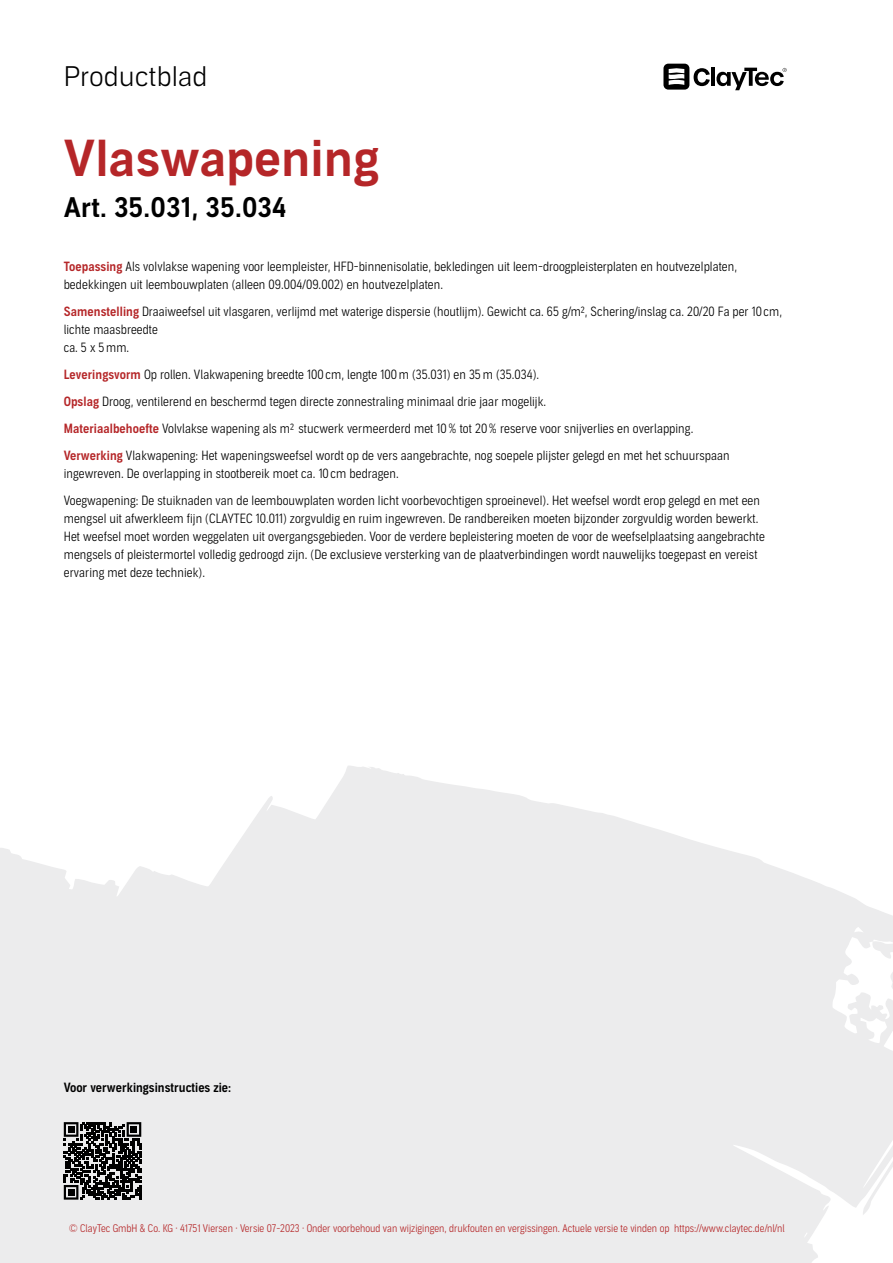
<style>
.page{position:relative;width:893px;height:1263px;background:#fff}
.page>*{position:absolute;margin:0;border:0;box-sizing:border-box;transform-origin:0 0}
.t1{font:49.5px "Aago Sm";letter-spacing:.01em;color:#b52628}
.t2{font:27px "Aago Sm";letter-spacing:.01em;color:#000}
.t3{font:300 27px "Aago";letter-spacing:.01em;color:#000}
.t4{font:300 12.75px/18px "Aago Condensed";letter-spacing:.005em;color:#000}
.t5{font:12.75px "Aago Condensed Sm";color:#000}
.t6{font:300 10.5px "Aago Condensed";color:#b52628}
.s1{font-family:"Aago Condensed Sm";font-weight:400;color:#b52628}
</style>
<div class="page">
<svg style="left:0;top:766px;width:893px;height:496px;fill:#ececed"></svg>
<svg style="left:663px;top:64px;width:47px;height:26px"></svg>
<hr style="left:711px;top:68px;width:4px;height:18px;background:#000">
<svg style="left:716px;top:68px;width:71px;height:22px"></svg>
<svg style="left:64px;top:1122px;width:77px;height:77px;background:#4e4e4e"></svg>
<h2 class="t3" style="left:64px;top:61px;width:145px">Productblad</h2>
<h1 class="t1" style="left:64px;top:130px;width:317px">Vlaswapening</h1>
<h2 class="t2" style="left:64px;top:192px;width:224px">Art. 35.031, 35.034</h2>
<p class="t4" style="left:64px;top:258px;width:675px"><span class="s1">Toepassing</span> Als volvlakse wapening voor leempleister, HFD-binnenisolatie, bekledingen uit leem-droogpleisterplaten en houtvezelplaten, bedekkingen uit leembouwplaten (alleen 09.004/09.002) en houtvezelplaten.</p>
<p class="t4" style="left:64px;top:303px;width:720px"><span class="s1">Samenstelling</span> Draaiweefsel uit vlasgaren, verlijmd met waterige dispersie (houtlijm). Gewicht ca. 65 g/m2, Schering/inslag ca. 20/20 Fa per 10 cm, lichte maasbreedte<br>ca. 5 x 5 mm.</p>
<p class="t4" style="left:64px;top:361px;width:667px;line-height:27px"><span class="s1">Leveringsvorm</span> Op rollen. Vlakwapening breedte 100 cm, lengte 100 m (35.031) en 35 m (35.034).<br><span class="s1">Opslag</span> Droog, ventilerend en beschermd tegen directe zonnestraling minimaal drie jaar mogelijk.<br><span class="s1">Materiaalbehoefte</span> Volvlakse wapening als m2 stucwerk vermeerderd met 10% tot 20% reserve voor snijverlies en overlapping.<br><span class="s1">Verwerking</span> Vlakwapening: Het wapeningsweefsel wordt op de vers aangebrachte, nog soepele plijster gelegd en met het schuurspaan</p>
<p class="t4" style="left:64px;top:460px;width:698px;line-height:27px">ingewreven. De overlapping in stootbereik moet ca. 10 cm bedragen.<br>Voegwapening: De stuiknaden van de leembouwplaten worden licht voorbevochtigen sproeinevel). Het weefsel wordt erop gelegd en met een</p>
<p class="t4" style="left:64px;top:510px;width:703px">mengsel uit afwerkleem fijn (CLAYTEC 10.011) zorgvuldig en ruim ingewreven. De randbereiken moeten bijzonder zorgvuldig worden bewerkt.<br>Het weefsel moet worden weggelaten uit overgangsgebieden. Voor de verdere bepleistering moeten de voor de weefselplaatsing aangebrachte mengsels of pleistermortel volledig gedroogd zijn. (De exclusieve versterking van de plaatverbindingen wordt nauwelijks toegepast en vereist ervaring met deze techniek).</p>
<p class="t5" style="left:64px;top:1080px;width:169px">Voor verwerkingsinstructies zie:</p>
<p class="t6" style="left:69px;top:1222px;width:717px">© ClayTec GmbH &amp; Co. KG · 41751 Viersen · Versie 07-2023 · Onder voorbehoud van wijzigingen, drukfouten en vergissingen. Actuele versie te vinden op https://www.claytec.de/nl/nl</p>
</div>
